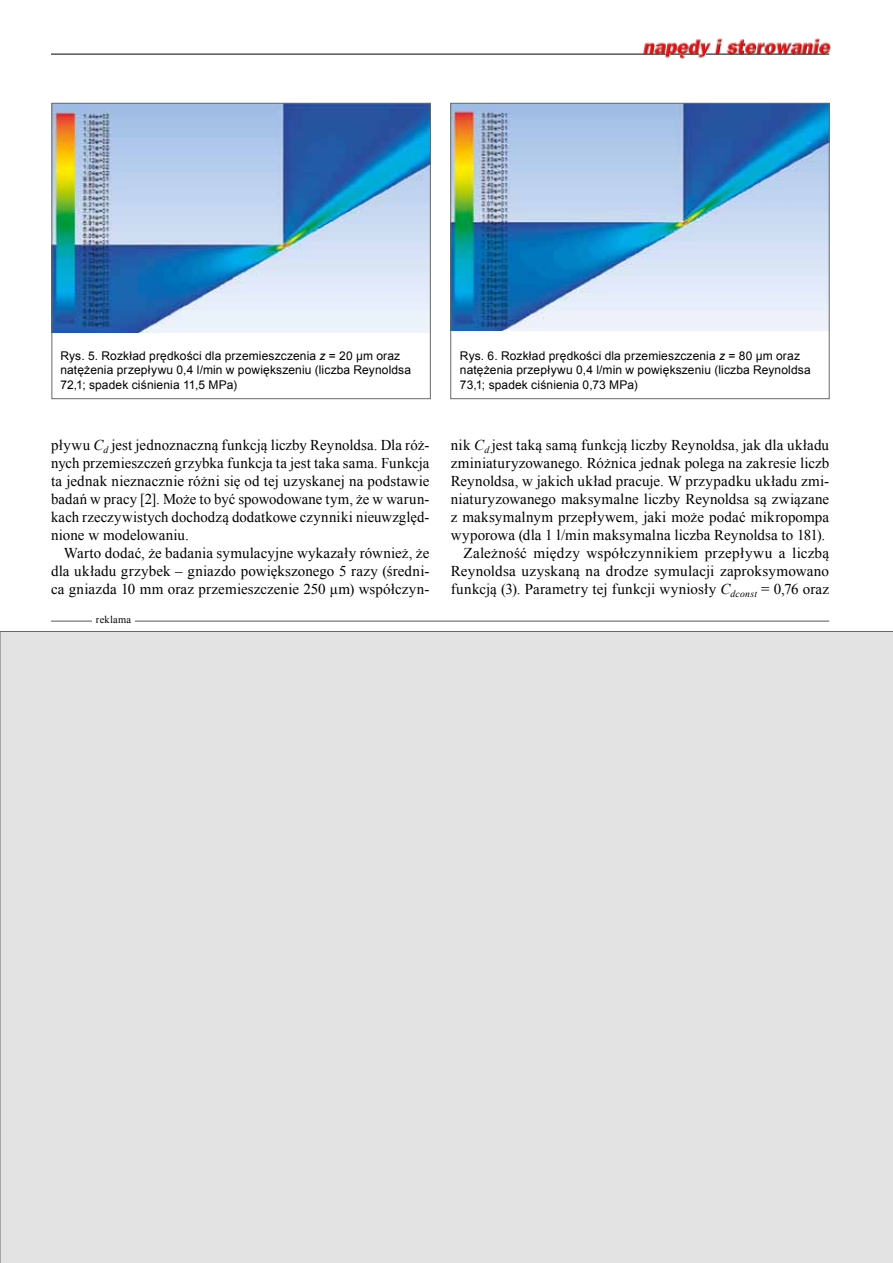
<style>
.page{position:relative;width:893px;height:1263px;background:#fff}
.page>*{position:absolute;margin:0;border:0;box-sizing:border-box;transform-origin:0 0}
.t1{font:15px/18px "Times New Roman";letter-spacing:.01em;color:#000;text-align:justify}
.t2{font:12px/14.4px "Arial";letter-spacing:.01em;color:#000}
.t3{font:10.5px "Times New Roman";letter-spacing:.02em;color:#000}
.s1{font-style:italic}
</style>
<div class="page">
<img style="left:641px;top:38px;width:190px;height:21px">
<hr style="left:51px;top:54px;width:614px;height:1px;background:#000">
<svg style="left:670px;top:54px;width:29px;height:1px"></svg>
<hr style="left:706px;top:54px;width:123px;height:1px;background:#000">
<hr style="left:51px;top:621px;width:778px;height:1px;background:#575756">
<div style="left:92px;top:615px;width:43px;height:10px;background:#fff"></div>
<img style="left:54px;top:105px;width:374px;height:228px">
<div style="left:52px;top:103px;width:378px;height:296px;border:1px solid #686868"></div>
<img style="left:453px;top:105px;width:374px;height:226px">
<div style="left:451px;top:103px;width:378px;height:296px;border:1px solid #686868"></div>
<div style="left:0;top:631px;width:893px;height:632px;background:#e3e3e3"></div>
<p class="t2" style="left:60px;top:348px;width:352px">Rys. 5. Rozkład prędkości dla przemieszczenia <span class="s1">z</span> = 20 μm oraz natężenia przepływu 0,4 l/min w powiększeniu (liczba Reynoldsa<br>72,1; spadek ciśnienia 11,5 MPa)</p>
<p class="t2" style="left:460px;top:348px;width:352px">Rys. 6. Rozkład prędkości dla przemieszczenia <span class="s1">z</span> = 80 μm oraz natężenia przepływu 0,4 l/min w powiększeniu (liczba Reynoldsa<br>73,1; spadek ciśnienia 0,73 MPa)</p>
<p class="t1" style="left:51px;top:436px;width:380px">pływu <span class="s1">C</span><sub>d</sub> jest jednoznaczną funkcją liczby Reynoldsa. Dla róż&shy;nych przemieszczeń grzybka funkcja ta jest taka sama. Funkcja ta jednak nieznacznie różni się od tej uzyskanej na podstawie badań w pracy [2]. Może to być spowodowane tym, że w warun&shy;kach rzeczywistych dochodzą dodatkowe czynniki nieuwzględ&shy;nione w modelowaniu.</p>
<p class="t1" style="left:51px;top:544px;width:380px;text-indent:13px">Warto dodać, że badania symulacyjne wykazały również, że dla układu grzybek – gniazdo powiększonego 5 razy (średni&shy;ca gniazda 10 mm oraz przemieszczenie 250 μm) współczyn-</p>
<p class="t3" style="left:96px;top:612px;width:37px">reklama</p>
<p class="t1" style="left:451px;top:436px;width:380px;text-align:right">nik <span class="s1">C</span><sub>d</sub> jest taką samą funkcją liczby Reynoldsa, jak dla układu zminiaturyzowanego. Różnica jednak polega na zakresie liczb Reynoldsa, w jakich układ pracuje. W przypadku układu zmi&shy;niaturyzowanego maksymalne liczby Reynoldsa są związane z maksymalnym przepływem, jaki może podać mikropompa wyporowa (dla 1 l/min maksymalna liczba Reynoldsa to 181).<br>Zależność między współczynnikiem przepływu a liczbą Reynoldsa uzyskaną na drodze symulacji zaproksymowano funkcją (3). Parametry tej funkcji wyniosły <span class="s1">C</span><sub>dconst</sub> = 0,76 oraz</p>
</div>
